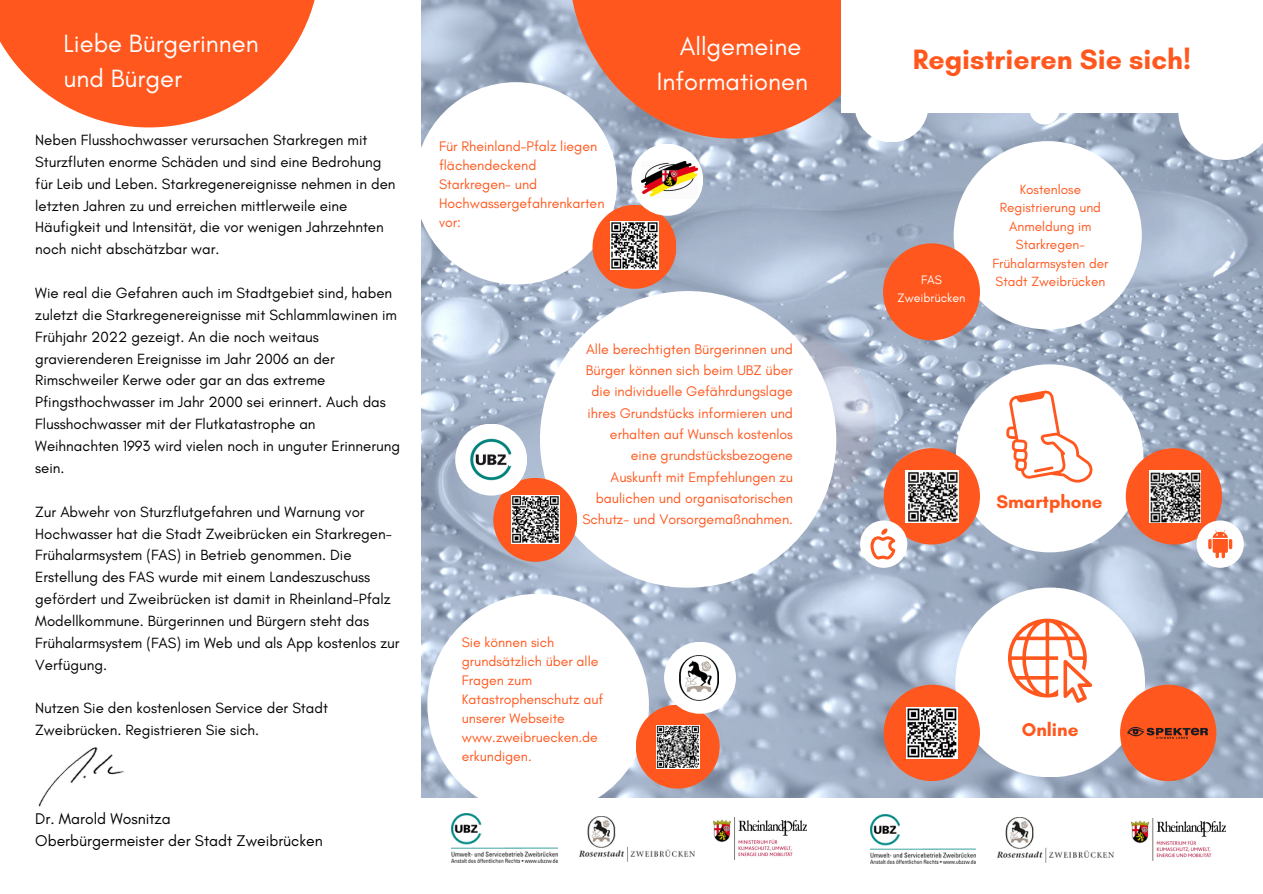
<style>
.page{position:relative;width:1263px;height:894px;background:#fff}
.page>*{position:absolute;margin:0;border:0;box-sizing:border-box;transform-origin:0 0}
.t1{font:700 28.5px "Glacial Indifference";color:#ff571d}
.t2{font:25.5px "Glacial Indifference";color:#fff}
.t3{font:700 18.9px "Glacial Indifference";color:#ff571d}
.t4{font:700 18.75px "Glacial Indifference";color:#ff571d}
.t5{font:15.75px "Glacial Indifference";color:#000}
.t6{font:15px/21.9px "Glacial Indifference";color:#000}
.t7{font:14.1px/21.3px "Glacial Indifference";color:#ff571d}
.t8{font:13.5px/18.5px "Glacial Indifference";color:#ff571d;text-align:center}
.t9{font:12.45px/17.1px "Glacial Indifference";color:#fff;text-align:center}
</style>
<div class="page">
<img style="left:38px;top:747px;width:86px;height:60px">
<img style="left:422px;top:0;width:841px;height:797px">
<img style="left:451px;top:813px;width:106px;height:49px">
<img style="left:579px;top:816px;width:116px;height:45px">
<svg style="left:0;top:0;width:315px;height:127px;fill:#ff571d"></svg>
<svg style="left:693px;top:332px;width:182px;height:182px;background:#b8becf"></svg>
<div style="left:954px;top:141px;width:188px;height:188px;background:#fff;border-radius:50%"></div>
<div style="left:883px;top:243px;width:97px;height:97px;background:#ff571d;border-radius:50%"></div>
<div style="left:956px;top:364px;width:187px;height:188px;background:#fff;border-radius:50%"></div>
<svg style="left:1006px;top:390px;width:87px;height:92px"></svg>
<div style="left:955px;top:587px;width:190px;height:190px;background:#fff;border-radius:50%"></div>
<svg style="left:1008px;top:618px;width:84px;height:85px"></svg>
<div style="left:884px;top:684px;width:96px;height:96px;background:#ff571d;border-radius:50%"></div>
<div style="left:427px;top:593px;width:222px;height:222px;background:#fff;border-radius:50%"></div>
<div style="left:636px;top:704px;width:84px;height:84px;background:#ff571d;border-radius:50%"></div>
<div style="left:855px;top:68px;width:73px;height:74px;background:#fff;border-radius:50%"></div>
<div style="left:1029px;top:94px;width:31px;height:30px;background:#fff;border-radius:50%"></div>
<svg style="left:569px;top:0;width:305px;height:138px;background:#ed693e"></svg>
<div style="left:841px;top:0;width:422px;height:112px;background:#fff"></div>
<img style="left:657px;top:725px;width:42px;height:42px">
<svg style="left:1178px;top:112px;width:85px;height:48px"></svg>
<div style="left:415px;top:82px;width:202px;height:202px;background:#fff;border-radius:50%"></div>
<div style="left:592px;top:205px;width:84px;height:84px;background:#ff571d;border-radius:50%"></div>
<div style="left:540px;top:291px;width:296px;height:296px;background:#fff;border-radius:50%"></div>
<img style="left:610px;top:221px;width:48px;height:49px">
<div style="left:493px;top:477px;width:84px;height:84px;background:#ff571d;border-radius:50%"></div>
<img style="left:511px;top:495px;width:48px;height:49px">
<div style="left:1126px;top:448px;width:96px;height:96px;background:#ff571d;border-radius:50%"></div>
<div style="left:455px;top:423px;width:72px;height:72px;background:#fff;border-radius:50%"></div>
<img style="left:470px;top:438px;width:42px;height:42px">
<div style="left:664px;top:641px;width:72px;height:72px;background:#fff;border-radius:50%"></div>
<div style="left:631px;top:144px;width:72px;height:72px;background:#fff;border-radius:50%"></div>
<img style="left:642px;top:161px;width:55px;height:36px">
<img style="left:679px;top:655px;width:40px;height:45px">
<div style="left:884px;top:448px;width:96px;height:96px;background:#ff571d;border-radius:50%"></div>
<div style="left:1196px;top:520px;width:48px;height:47px;background:#fff;border-radius:50%"></div>
<div style="left:860px;top:520px;width:47px;height:47px;background:#fff;border-radius:50%"></div>
<svg style="left:1208px;top:530px;width:24px;height:28px"></svg>
<svg style="left:870px;top:528px;width:25px;height:31px"></svg>
<img style="left:1149px;top:470px;width:51px;height:52px">
<img style="left:905px;top:470px;width:53px;height:52px">
<img style="left:907px;top:707px;width:50px;height:51px">
<div style="left:1120px;top:684px;width:96px;height:96px;background:#ff571d;border-radius:50%"></div>
<img style="left:1127px;top:727px;width:81px;height:12px">
<img style="left:713px;top:817px;width:93px;height:43px">
<img style="left:870px;top:814px;width:106px;height:49px">
<img style="left:998px;top:817px;width:116px;height:45px">
<img style="left:1132px;top:818px;width:93px;height:43px">
<p class="t2" style="left:64px;top:27px;width:197px">Liebe Bürgerinnen</p>
<p class="t2" style="left:64px;top:62px;width:120px">und Bürger</p>
<p class="t6" style="left:35px;top:129px;width:362px">Neben Flusshochwasser verursachen Starkregen mit Sturzfluten enorme Schäden und sind eine Bedrohung für Leib und Leben. Starkregenereignisse nehmen in den letzten Jahren zu und erreichen mittlerweile eine Häufigkeit und Intensität, die vor wenigen Jahrzehnten noch nicht abschätzbar war.</p>
<p class="t6" style="left:35px;top:282px;width:363px">Wie real die Gefahren auch im Stadtgebiet sind, haben zuletzt die Starkregenereignisse mit Schlammlawinen im Frühjahr 2022 gezeigt. An die noch weitaus gravierenderen Ereignisse im Jahr 2006 an der</p>
<p class="t6" style="left:35px;top:369px;width:366px">Rimschweiler Kerwe oder gar an das extreme Pfingsthochwasser im Jahr 2000 sei erinnert. Auch das Flusshochwasser mit der Flutkatastrophe an Weihnachten 1993 wird vielen noch in unguter Erinnerung sein.</p>
<p class="t6" style="left:35px;top:500px;width:366px">Zur Abwehr von Sturzflutgefahren und Warnung vor Hochwasser hat die Stadt Zweibrücken ein Starkregen-Frühalarmsystem (FAS) in Betrieb genommen. Die Erstellung des FAS wurde mit einem Landeszuschuss gefördert und Zweibrücken ist damit in Rheinland-Pfalz Modellkommune. Bürgerinnen und Bürgern steht das Frühalarmsystem (FAS) im Web und als App kostenlos zur Verfügung.</p>
<p class="t6" style="left:35px;top:697px;width:294px">Nutzen Sie den kostenlosen Service der Stadt<br>Zweibrücken. Registrieren Sie sich.</p>
<p class="t5" style="left:35px;top:808px;width:137px">Dr. Marold Wosnitza</p>
<p class="t5" style="left:35px;top:830px;width:289px">Oberbürgermeister der Stadt Zweibrücken</p>
<p class="t7" style="left:439px;top:136px;width:167px;line-height:19px">Für Rheinland-Pfalz liegen flächendeckend<br>Starkregen- und<br>Hochwassergefahrenkarten vor:</p>
<p class="t2" style="left:680px;top:31px;width:123px">Allgemeine</p>
<p class="t2" style="left:657px;top:66px;width:153px">Informationen</p>
<p class="t7" style="left:582px;top:338px;width:212px;text-align:right">Alle berechtigten Bürgerinnen und<br>Bürger können sich beim UBZ über die individuelle Gefährdungslage ihres Grundstücks informieren und erhalten auf Wunsch kostenlos eine grundstücksbezogene<br>Auskunft mit Empfehlungen zu baulichen und organisatorischen<br>Schutz- und Vorsorgemaßnahmen.</p>
<p class="t7" style="left:462px;top:633px;width:143px;line-height:18.9px">Sie können sich grundsätzlich über alle<br>Fragen zum<br>Katastrophenschutz auf unserer Webseite www.zweibruecken.de erkundigen.</p>
<p class="t1" style="left:913px;top:42px;width:280px">Registrieren Sie sich!</p>
<p class="t9" style="left:897px;top:271px;width:69px">FAS<br>Zweibrücken</p>
<p class="t8" style="left:992px;top:180px;width:117px">Kostenlose<br>Registrierung und<br>Anmeldung im<br>Starkregen-<br>Frühalarmsysten der<br>Stadt Zweibrücken</p>
<p class="t4" style="left:996px;top:490px;width:108px">Smartphone</p>
<p class="t3" style="left:1022px;top:718px;width:58px">Online</p>
</div>
